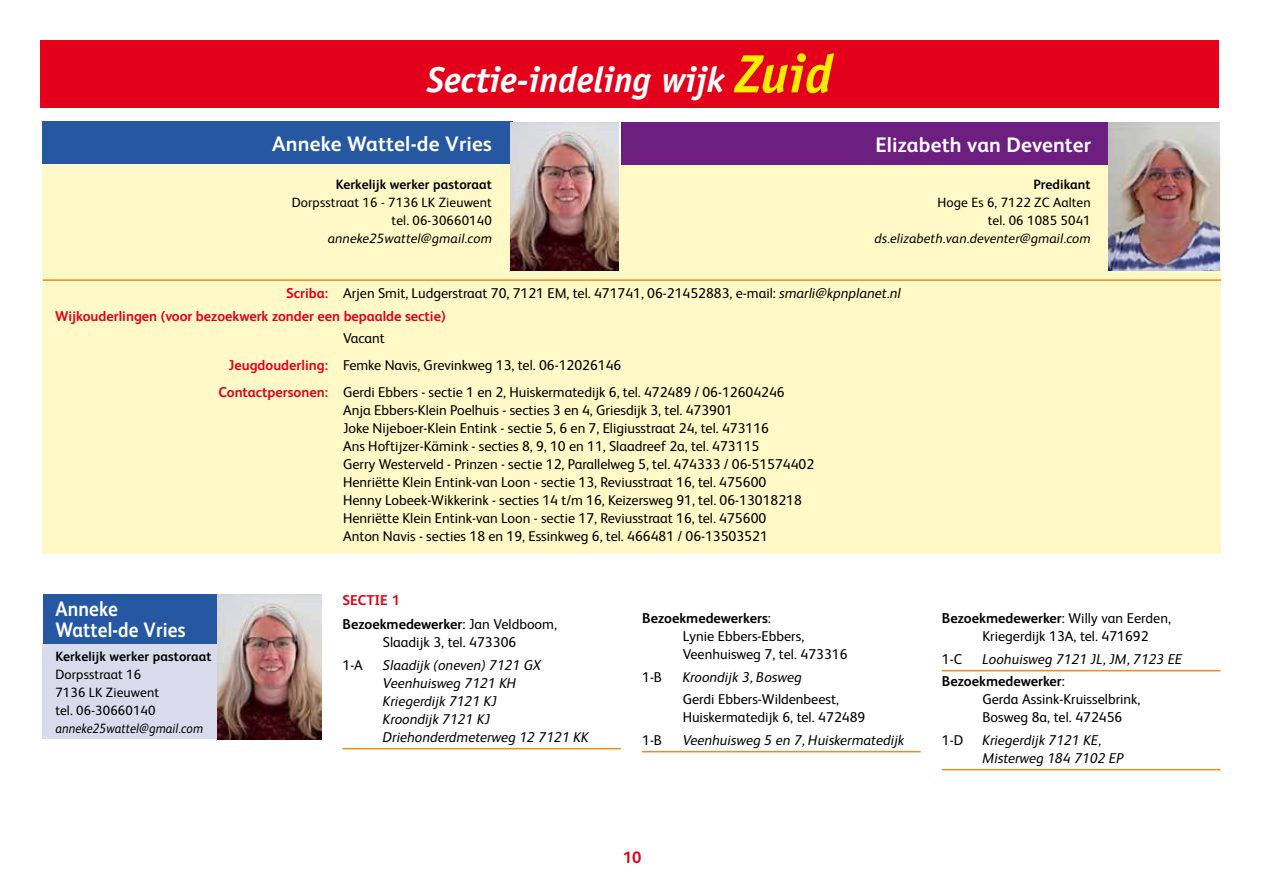
<style>
.page{position:relative;width:1263px;height:893px;background:#fff}
.page>*{position:absolute;margin:0;border:0;box-sizing:border-box;transform-origin:0 0}
.t1{font:italic 700 36px "Officina Sans Std";color:#fff}
.t2{font:700 21px "FS Albert";letter-spacing:.01em;color:#fff}
.t3{font:700 21px/21px "FS Albert";letter-spacing:.01em;color:#fff;scale:.9 1}
.t4{font:700 16.5px "FS Albert";color:#e2001a}
.t5{font:14.25px/18px "FS Albert";color:#000}
.t6{font:italic 14.25px/18px "FS Albert";color:#000}
.t7{font:700 14.25px/24px "FS Albert";color:#000}
.t8{font:13.5px/18px "FS Albert";letter-spacing:.01em;color:#000;text-align:right}
.t9{font:italic 13.5px "FS Albert";letter-spacing:.01em;color:#000}
.t10{font:700 13.5px "FS Albert";letter-spacing:.01em;color:#000}
.t11{font:italic 13.5px "FS Albert";letter-spacing:.01em;color:#000;scale:.9 1}
.s1{font-size:54px;color:#ffed00}
.s2{font-weight:700;color:#e2001a}
.s3{font-style:italic}
.s4{color:#e2001a}
.s5{font-weight:400}
.s6{font-weight:700}
.s7{font-weight:700;font-style:normal}
.s8{font-style:normal}
</style>
<div class="page">
<div style="left:42px;top:154px;width:1179px;height:400px;background:#fff9c7"></div>
<div style="left:621px;top:122px;width:599px;height:43px;background:#6d1f80"></div>
<img style="left:1108px;top:123px;width:111px;height:148px">
<div style="left:42px;top:122px;width:471px;height:42px;background:#2558a1"></div>
<img style="left:510px;top:122px;width:108px;height:149px">
<hr style="left:43px;top:279px;width:1178px;height:2px;background:#f08a1a">
<div style="left:43px;top:644px;width:277px;height:95px;background:#d8dbec"></div>
<div style="left:43px;top:594px;width:275px;height:50px;background:#2558a1"></div>
<img style="left:218px;top:594px;width:103px;height:145px">
<hr style="left:342px;top:748px;width:279px;height:1px;background:#f08a1a">
<hr style="left:642px;top:751px;width:279px;height:1px;background:#f08a1a">
<hr style="left:942px;top:670px;width:278px;height:1px;background:#f08a1a">
<hr style="left:942px;top:769px;width:278px;height:1px;background:#f08a1a">
<div style="left:40px;top:40px;width:1179px;height:68px;background:#e2001a"></div>
<h1 class="t1" style="left:427px;top:58px;width:408px">Sectie-indeling wijk <span class="s1">Zuid</span></h1>
<h2 class="t2" style="left:272px;top:129px;width:221px">Anneke Wattel-de Vries</h2>
<p class="t10" style="left:336px;top:175px;width:158px">Kerkelijk werker pastoraat</p>
<p class="t8" style="left:292px;top:193px;width:202px">Dorpsstraat 16 - 7136 LK Zieuwent tel. 06-30660140</p>
<p class="t9" style="left:328px;top:229px;width:166px">anneke25wattel@gmail.com</p>
<h2 class="t2" style="left:875px;top:130px;width:217px">Elizabeth van Deventer</h2>
<p class="t10" style="left:1033px;top:175px;width:59px">Predikant</p>
<p class="t8" style="left:937px;top:193px;width:155px">Hoge Es 6, 7122 ZC Aalten tel. 06 1085 5041</p>
<p class="t9" style="left:874px;top:229px;width:218px">ds.elizabeth.van.deventer@gmail.com</p>
<p class="t5" style="left:55px;top:282px;width:847px;line-height:22.2px;text-indent:231px"><span class="s2">Scriba:</span> Arjen Smit, Ludgerstraat 70, 7121 EM, tel. 471741, 06-21452883, e-mail: <span class="s3">smarli@kpnplanet.nl<br></span><span class="s2">Wijkouderlingen (voor bezoekwerk zonder een bepaalde sectie)</span></p>
<p class="t5" style="left:343px;top:328px;width:43px">Vacant</p>
<p class="t5" style="left:228px;top:355px;width:394px"><span class="s2">Jeugdouderling:</span> Femke Navis, Grevinkweg 13, tel. 06-12026146</p>
<p class="t5" style="left:219px;top:382px;width:568px"><span class="s2">Contactpersonen:</span> Gerdi Ebbers - sectie 1 en 2, Huiskermatedijk 6, tel. 472489 / 06-12604246</p>
<p class="t5" style="left:343px;top:400px;width:473px">Anja Ebbers-Klein Poelhuis - secties 3 en 4, Griesdijk 3, tel. 473901<br>Joke Nijeboer-Klein Entink - sectie 5, 6 en 7, Eligiusstraat 24, tel. 473116<br>Ans Hoftijzer-Kämink - secties 8, 9, 10 en 11, Slaadreef 2a, tel. 473115<br>Gerry Westerveld - Prinzen - sectie 12, Parallelweg 5, tel. 474333 / 06-51574402<br>Henriëtte Klein Entink-van Loon - sectie 13, Reviusstraat 16, tel. 475600<br>Henny Lobeek-Wikkerink - secties 14 t/m 16, Keizersweg 91, tel. 06-13018218<br>Henriëtte Klein Entink-van Loon - sectie 17, Reviusstraat 16, tel. 475600<br>Anton Navis - secties 18 en 19, Essinkweg 6, tel. 466481 / 06-13503521</p>
<h2 class="t3" style="left:55px;top:598px;width:146px">Anneke<br>Wattel-de Vries</h2>
<p class="t7" style="left:342px;top:588px;width:216px"><span class="s4">SECTIE 1<br></span>Bezoekmedewerker<span class="s5">: Jan Veldboom,</span></p>
<p class="t5" style="left:383px;top:632px;width:135px">Slaadijk 3, tel. 473306</p>
<p class="t5" style="left:342px;top:655px;width:22px">1-A</p>
<p class="t6" style="left:383px;top:655px;width:207px">Slaadijk (oneven) 7121 GX<br>Veenhuisweg 7121 KH<br>Kriegerdijk 7121 KJ<br>Kroondijk 7121 KJ<br>Driehonderdmeterweg 12 7121 KK</p>
<p class="t10" style="left:55px;top:647px;width:158px">Kerkelijk werker pastoraat</p>
<p class="t8" style="left:55px;top:664px;width:105px;text-align:left">Dorpsstraat 16<br>7136 LK Zieuwent tel. 06-30660140</p>
<p class="t11" style="left:55px;top:719px;width:166px">anneke25wattel@gmail.com</p>
<p class="t5" style="left:683px;top:608px;width:166px;text-indent:-40px"><span class="s6">Bezoekmedewerkers</span>:<br>Lynie Ebbers-Ebbers,<br>Veenhuisweg 7, tel. 473316</p>
<p class="t5" style="left:642px;top:667px;width:21px">1-B</p>
<p class="t6" style="left:683px;top:667px;width:121px">Kroondijk 3, Bosweg</p>
<p class="t5" style="left:683px;top:689px;width:184px">Gerdi Ebbers-Wildenbeest,<br>Huiskermatedijk 6, tel. 472489</p>
<p class="t5" style="left:642px;top:730px;width:21px">1-B</p>
<p class="t6" style="left:683px;top:730px;width:223px">Veenhuisweg 5 en 7, Huiskermatedijk</p>
<p class="t4" style="left:623px;top:846px;width:20px">10</p>
<p class="t5" style="left:982px;top:608px;width:190px;text-indent:-40px"><span class="s6">Bezoekmedewerker</span>: Willy van Eerden,<br>Kriegerdijk 13A, tel. 471692</p>
<p class="t5" style="left:942px;top:649px;width:22px">1-C</p>
<p class="t6" style="left:942px;top:647px;width:242px;line-height:22.5px;text-indent:40px">Loohuisweg 7121 JL, JM, 7123 EE<br><span class="s7">Bezoekmedewerker</span><span class="s8">:</span></p>
<p class="t5" style="left:982px;top:689px;width:159px">Gerda Assink-Kruisselbrink,<br>Bosweg 8a, tel. 472456</p>
<p class="t5" style="left:942px;top:730px;width:23px">1-D</p>
<p class="t6" style="left:982px;top:730px;width:143px">Kriegerdijk 7121 KE,<br>Misterweg 184 7102 EP</p>
</div>
